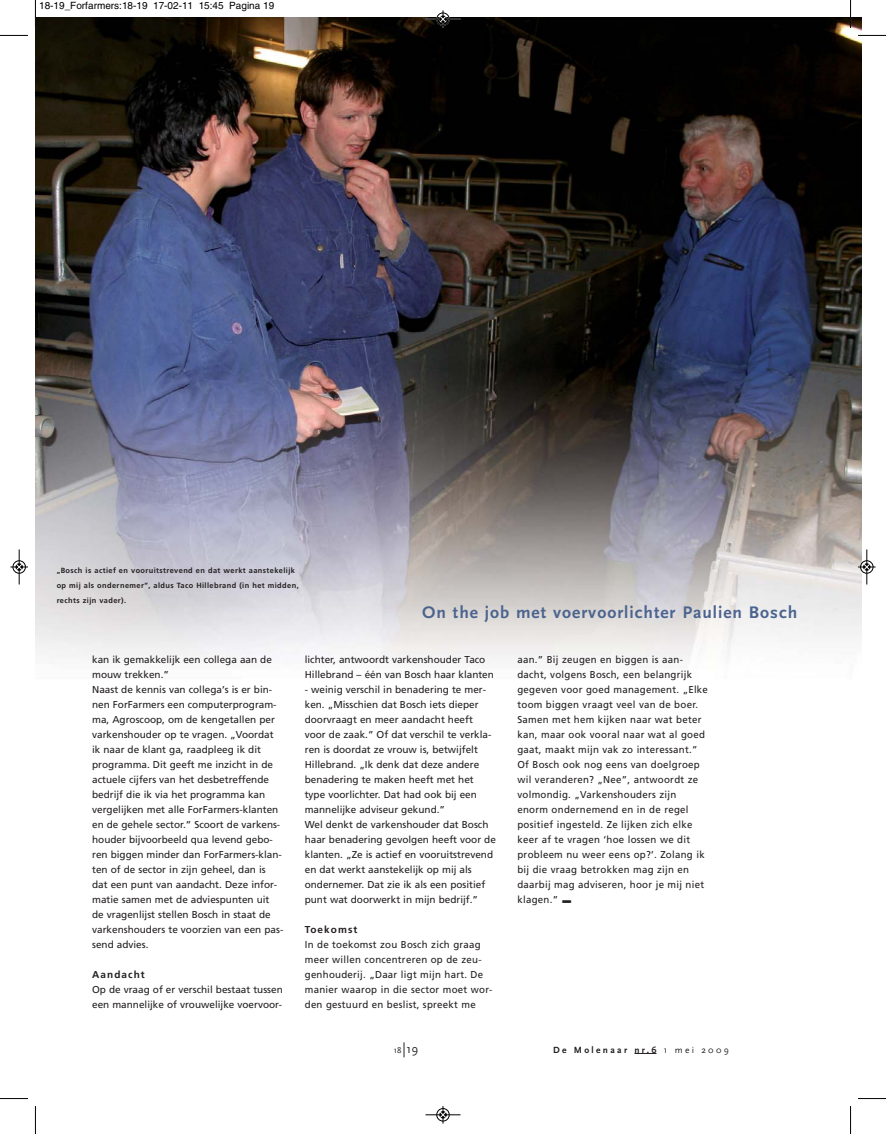
<style>
.page{position:relative;width:886px;height:1134px;background:#fff}
.page>*{position:absolute;margin:0;border:0;box-sizing:border-box;transform-origin:0 0}
.t1{font:35px "Frutiger";color:#231f20}
.t2{font:700 17.5px "Scala Sans";letter-spacing:.055em;color:#4b648f}
.t3{font:10px/15px "Frutiger";color:#231f20}
.t4{font:10px/15px "Frutiger";letter-spacing:.025em;color:#231f20}
.t5{font:10px "Helvetica";color:#000}
.t6{font:700 9.38px "Scala Sans";letter-spacing:.25em;color:#231f20}
.t7{font:8.75px "Scala Sans";color:#231f20}
.t8{font:700 7.5px/15px "Frutiger";letter-spacing:.055em;color:#231f20}
.s1{font-weight:700}
.s2{font-size:12.5px}
.s3{font-weight:400}
</style>
<div class="page">
<img style="left:35px;top:18px;width:826px;height:643px">
<svg style="left:634px;top:1053px;width:22px;height:1px"></svg>
<svg style="left:404px;top:1042px;width:1px;height:15px"></svg>
<svg style="left:35px;top:0;width:1px;height:28px"></svg>
<svg style="left:0;top:35px;width:28px;height:1px"></svg>
<svg style="left:850px;top:0;width:1px;height:28px"></svg>
<svg style="left:858px;top:35px;width:28px;height:1px"></svg>
<svg style="left:35px;top:1106px;width:1px;height:28px"></svg>
<svg style="left:0;top:1098px;width:28px;height:1px"></svg>
<svg style="left:850px;top:1106px;width:1px;height:28px"></svg>
<svg style="left:858px;top:1098px;width:28px;height:1px"></svg>
<div style="left:436px;top:13px;width:13px;height:13px;border:1px solid #fff;border-radius:50%"></div>
<hr style="left:425px;top:19px;width:35px;height:1px;background:#000">
<div style="left:437px;top:13px;width:12px;height:13px;border:1px solid #000;border-radius:50%"></div>
<svg style="left:440px;top:10px;width:6px;height:18px"></svg>
<div style="left:436px;top:1108px;width:13px;height:13px;border:1px solid #fff;border-radius:50%"></div>
<hr style="left:425px;top:1114px;width:35px;height:1px;background:#000">
<div style="left:437px;top:1108px;width:12px;height:13px;border:1px solid #000;border-radius:50%"></div>
<svg style="left:440px;top:1106px;width:6px;height:17px"></svg>
<div style="left:13px;top:560px;width:13px;height:13px;border:1px solid #fff;border-radius:50%"></div>
<hr style="left:19px;top:549px;width:1px;height:35px;background:#000">
<div style="left:13px;top:561px;width:13px;height:12px;border:1px solid #000;border-radius:50%"></div>
<svg style="left:10px;top:564px;width:18px;height:6px"></svg>
<div style="left:860px;top:560px;width:13px;height:13px;border:1px solid #fff;border-radius:50%"></div>
<hr style="left:866px;top:549px;width:1px;height:35px;background:#000">
<div style="left:860px;top:561px;width:13px;height:12px;border:1px solid #000;border-radius:50%"></div>
<svg style="left:858px;top:564px;width:17px;height:6px"></svg>
<p class="t5" style="left:39px;top:2px;width:237px">18-19_Forfarmers:18-19 17-02-11 15:45 Pagina 19</p>
<p class="t8" style="left:57px;top:563px;width:243px">„Bosch is actief en vooruitstrevend en dat werkt aanstekelijk op mij als ondernemer”, aldus Taco Hillebrand (in het midden, rechts zijn vader).</p>
<p class="t2" style="left:422px;top:605px;width:377px">On the job met voervoorlichter Paulien Bosch</p>
<p class="t3" style="left:92px;top:653px;width:193px">kan ik gemakkelijk een collega aan de mouw trekken.”<br>Naast de kennis van collega’s is er bin&shy;nen ForFarmers een computerprogram&shy;ma, Agroscoop, om de kengetallen per varkenshouder op te vragen. „Voordat ik naar de klant ga, raadpleeg ik dit programma. Dit geeft me inzicht in de actuele cijfers van het desbetreffende bedrijf die ik via het programma kan vergelijken met alle ForFarmers-klanten en de gehele sector.” Scoort de varkens&shy;houder bijvoorbeeld qua levend gebo&shy;ren biggen minder dan ForFarmers-klan&shy;ten of de sector in zijn geheel, dan is dat een punt van aandacht. Deze infor&shy;matie samen met de adviespunten uit de vragenlijst stellen Bosch in staat de varkenshouders te voorzien van een pas&shy;send advies.</p>
<p class="t3" style="left:92px;top:968px;width:192px"><span class="s1">Aandacht<br></span>Op de vraag of er verschil bestaat tussen een mannelijke of vrouwelijke voervoor-</p>
<p class="t3" style="left:305px;top:653px;width:191px">lichter, antwoordt varkenshouder Taco<br>Hillebrand – één van Bosch haar klanten</p>
<p class="t3" style="left:305px;top:683px;width:193px">- weinig verschil in benadering te mer&shy;ken. „Misschien dat Bosch iets dieper doorvraagt en meer aandacht heeft voor de zaak.” Of dat verschil te verkla&shy;ren is doordat ze vrouw is, betwijfelt Hillebrand. „Ik denk dat deze andere benadering te maken heeft met het type voorlichter. Dat had ook bij een mannelijke adviseur gekund.”<br>Wel denkt de varkenshouder dat Bosch haar benadering gevolgen heeft voor de klanten. „Ze is actief en vooruitstrevend en dat werkt aanstekelijk op mij als ondernemer. Dat zie ik als een positief punt wat doorwerkt in mijn bedrijf.”</p>
<p class="t4" style="left:305px;top:923px;width:189px"><span class="s1">Toekomst<br></span>In de toekomst zou Bosch zich graag meer willen concentreren op de zeu&shy;genhouderij. „Daar ligt mijn hart. De manier waarop in die sector moet wor&shy;den gestuurd en beslist, spreekt me</p>
<p class="t4" style="left:517px;top:653px;width:192px">aan.” Bij zeugen en biggen is aan&shy;dacht, volgens Bosch, een belangrijk gegeven voor goed management. „Elke toom biggen vraagt veel van de boer.<br>Samen met hem kijken naar wat beter kan, maar ook vooral naar wat al goed gaat, maakt mijn vak zo interessant.” Of Bosch ook nog eens van doelgroep wil veranderen? „Nee”, antwoordt ze volmondig. „Varkenshouders zijn enorm ondernemend en in de regel positief ingesteld. Ze lijken zich elke keer af te vragen ‘hoe lossen we dit probleem nu weer eens op?’. Zolang ik bij die vraag betrokken mag zijn en daarbij mag adviseren, hoor je mij niet klagen.”</p>
<p class="t1" style="left:561px;top:884px;width:13px">-</p>
<p class="t7" style="left:394px;top:1046px;width:26px">18 <span class="s2">19</span></p>
<p class="t6" style="left:553px;top:1046px;width:177px">De Molenaar nr.6 <span class="s3">1 mei 2009</span></p>
</div>
